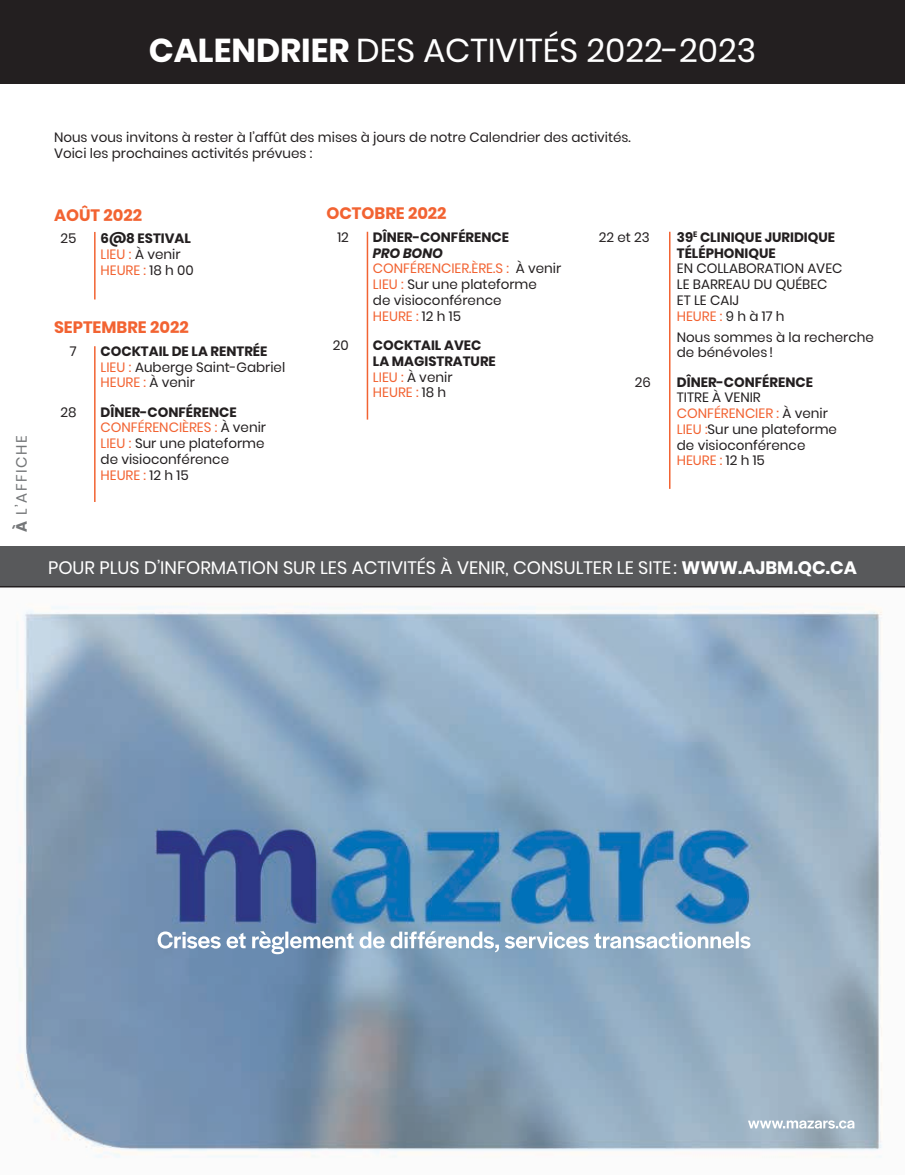
<style>
.page{position:relative;width:905px;height:1175px;background:#fff}
.page>*{position:absolute;margin:0;border:0;box-sizing:border-box;transform-origin:0 0}
.t1{font:33px "Poppins";color:#fff}
.t2{font:18px "Poppins";color:#fff}
.t3{font:700 16.5px "Poppins";color:#f26332}
.t4{font:15px "Poppins";letter-spacing:.1em;color:#757779}
.t5{font:13.5px/15.8px "Poppins";color:#231f20}
.t6{font:700 13.5px/15.8px "Poppins";color:#231f20}
.t7{font:13.5px/15.8px "Poppins";color:#f26332}
.s1{font-weight:700}
.s2{font-weight:700;color:#231f20}
.s3{color:#231f20}
.s4{color:#f26332}
.s5{font-weight:700;font-style:italic}
.s6{font-weight:400;color:#f26332}
.s7{font-weight:400}
</style>
<div class="page">
<img style="left:0;top:587px;width:904px;height:571px">
<img style="left:158px;top:931px;width:162px;height:23px">
<img style="left:748px;top:1120px;width:106px;height:8px">
<div style="left:0;top:0;width:904px;height:82px;background:#231f20"></div>
<hr style="left:0;top:82px;width:904px;height:1px;background:#231f20">
<hr style="left:94px;top:232px;width:2px;height:67px;background:#f26332">
<hr style="left:367px;top:232px;width:1px;height:187px;background:#f26332">
<div style="left:0;top:547px;width:904px;height:40px;background:#58595b"></div>
<hr style="left:0;top:586px;width:904px;height:1px;background:#231f20">
<hr style="left:94px;top:346px;width:2px;height:156px;background:#f26332">
<hr style="left:669px;top:232px;width:1px;height:257px;background:#f26332">
<h1 class="t1" style="left:149px;top:30px;width:609px"><span class="s1">CALENDRIER</span> DES ACTIVITÉS 2022-2023</h1>
<p class="t4" style="left:12px;top:532px;width:98px;rotate:-90deg"><span class="s1">À</span> L’AFFICHE</p>
<p class="t5" style="left:54px;top:129px;width:578px">Nous vous invitons à rester à l’affût des mises à jours de notre Calendrier des activités.<br>Voici les prochaines activités prévues :</p>
<p class="t3" style="left:54px;top:207px;width:90px">AOÛT 2022</p>
<p class="t5" style="left:61px;top:230px;width:17px">25</p>
<p class="t7" style="left:101px;top:230px;width:95px"><span class="s2">6@8 ESTIVAL<br></span>LIEU : <span class="s3">À venir<br></span>HEURE : <span class="s3">18 h 00</span></p>
<p class="t3" style="left:54px;top:319px;width:136px">SEPTEMBRE 2022</p>
<p class="t5" style="left:70px;top:343px;width:8px">7</p>
<p class="t5" style="left:101px;top:343px;width:186px"><span class="s1">COCKTAIL DE LA RENTRÉE<br></span><span class="s4">LIEU :</span> Auberge Saint-Gabriel<br><span class="s4">HEURE :</span> À venir</p>
<p class="t5" style="left:60px;top:404px;width:18px">28</p>
<p class="t5" style="left:101px;top:404px;width:167px"><span class="s1">DÎNER-CONFÉRENCE<br></span><span class="s4">CONFÉRENCIÈRES :</span> À venir<br><span class="s4">LIEU :</span> Sur une plateforme de visioconférence<br><span class="s4">HEURE :</span> 12 h 15</p>
<p class="t3" style="left:326px;top:205px;width:122px">OCTOBRE 2022</p>
<p class="t5" style="left:337px;top:229px;width:13px">12</p>
<p class="t6" style="left:373px;top:230px;width:138px">DÎNER-CONFÉRENCE</p>
<p class="t5" style="left:373px;top:245px;width:190px"><span class="s5">PRO BONO<br></span><span class="s4">CONFÉRENCIER.ÈRE.S :</span> À venir<br><span class="s4">LIEU :</span> Sur une plateforme<br>de visioconférence<br><span class="s4">HEURE :</span> 12 h 15</p>
<p class="t5" style="left:333px;top:337px;width:17px">20</p>
<p class="t6" style="left:373px;top:338px;width:124px">COCKTAIL AVEC<br>LA MAGISTRATURE<br><span class="s6">LIEU :</span> <span class="s7">À venir<br></span><span class="s6">HEURE :</span> <span class="s7">18 h</span></p>
<p class="t5" style="left:598px;top:229px;width:53px">22 et 23</p>
<p class="t6" style="left:677px;top:230px;width:160px">39<sup>E</sup> CLINIQUE JURIDIQUE<br>TÉLÉPHONIQUE</p>
<p class="t5" style="left:676px;top:260px;width:167px">EN COLLABORATION AVEC<br>LE BARREAU DU QUÉBEC<br>ET LE CAIJ<br><span class="s4">HEURE :</span> 9 h à 17 h</p>
<p class="t5" style="left:676px;top:329px;width:198px">Nous sommes à la recherche de bénévoles !</p>
<p class="t5" style="left:635px;top:374px;width:18px">26</p>
<p class="t6" style="left:676px;top:375px;width:138px">DÎNER-CONFÉRENCE</p>
<p class="t5" style="left:676px;top:390px;width:162px">TITRE À VENIR<br><span class="s4">CONFÉRENCIER :</span> À venir<br><span class="s4">LIEU :</span>Sur une plateforme de visioconférence<br><span class="s4">HEURE :</span> 12 h 15</p>
<h2 class="t2" style="left:48px;top:556px;width:810px">POUR PLUS D’INFORMATION SUR LES ACTIVITÉS À VENIR, CONSULTER LE SITE : <span class="s1">WWW.AJBM.QC.CA</span></h2>
</div>
